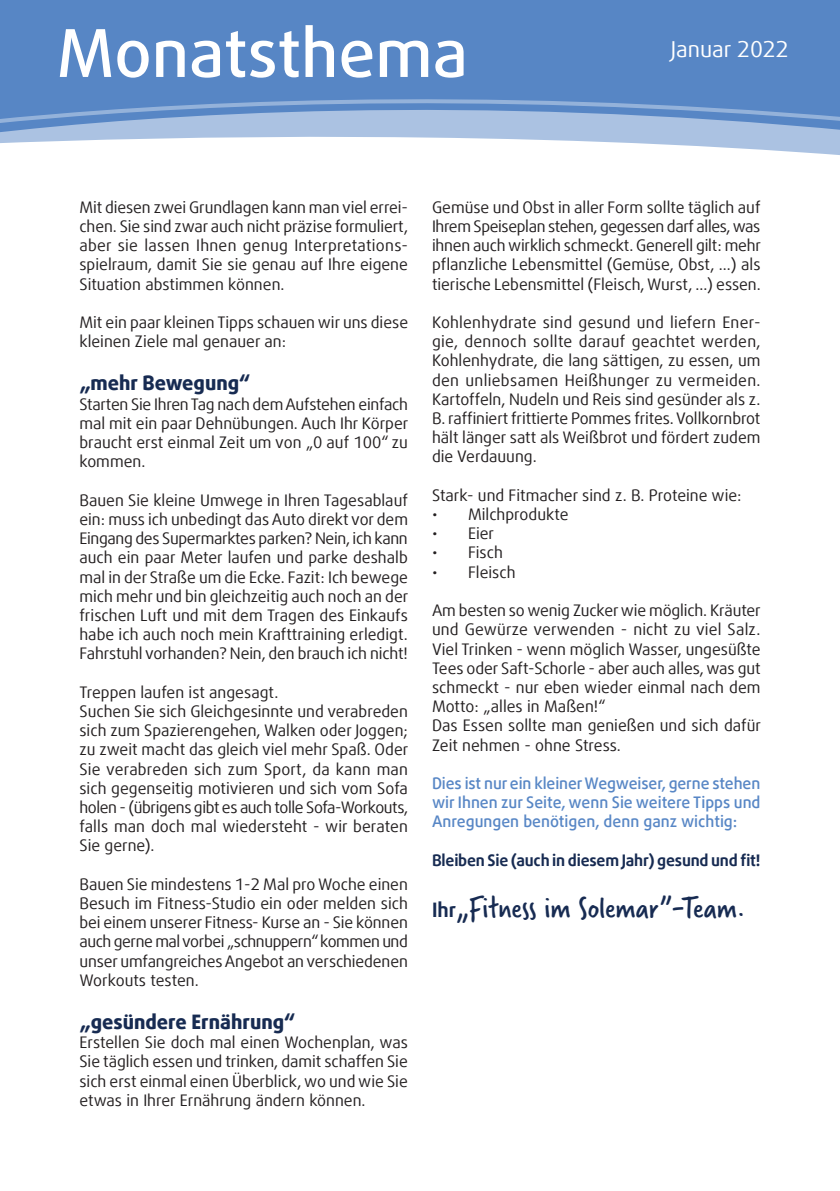
<style>
.page{position:relative;width:840px;height:1191px;background:#fff}
.page>*{position:absolute;margin:0;border:0;box-sizing:border-box;transform-origin:0 0}
.t1{font:500 66px "Daxline Offc";color:#fff}
.Fließtext{font:32px "Verveine";color:#172b52}
.t2{font:22px "Daxline Offc";color:#fff}
.Fließtext-2{font:800 20px "Daxline Offc";color:#172b52}
.Fließtext-3{font:16px/19.2px "Daxline Offc";color:#231f20;text-align:justify}
.Fließtext-4{font:500 16px/19.2px "Daxline Offc";color:#5786c5;text-align:justify}
.Fließtext-5{font:700 16px "Daxline Offc";letter-spacing:-.01em;color:#172b52}
.s1{font-family:"Daxline Offc";font-weight:700;font-size:20px}
</style>
<div class="page">
<svg style="left:0;top:134px;width:839px;height:21px"></svg>
<div style="left:0;top:0;width:839px;height:134px;background:#5786c5"></div>
<svg style="left:0;top:97px;width:839px;height:30px;background:#7ba0d1"></svg>
<p class="t1" style="left:57px;top:9px;width:412px">Monatsthema</p>
<p class="t2" style="left:670px;top:34px;width:120px">Januar 2022</p>
<p class="Fließtext-3" style="left:79px;top:197px;width:330px">Mit diesen zwei Grundlagen kann man viel errei&shy;chen. Sie sind zwar auch nicht präzise formuliert, aber sie lassen Ihnen genug Interpretations&shy;spielraum, damit Sie sie genau auf Ihre eigene Situation abstimmen können.</p>
<p class="Fließtext-3" style="left:79px;top:313px;width:330px">Mit ein paar kleinen Tipps schauen wir uns diese kleinen Ziele mal genauer an:</p>
<p class="Fließtext-2" style="left:79px;top:370px;width:172px">„mehr Bewegung“</p>
<p class="Fließtext-3" style="left:79px;top:394px;width:330px">Starten Sie Ihren Tag nach dem Aufstehen einfach mal mit ein paar Dehnübungen. Auch Ihr Körper braucht erst einmal Zeit um von „0 auf 100“ zu kommen.</p>
<p class="Fließtext-3" style="left:79px;top:490px;width:330px">Bauen Sie kleine Umwege in Ihren Tagesablauf ein: muss ich unbedingt das Auto direkt vor dem Eingang des Supermarktes parken? Nein, ich kann auch ein paar Meter laufen und parke deshalb mal in der Straße um die Ecke. Fazit: Ich bewege mich mehr und bin gleichzeitig auch noch an der frischen Luft und mit dem Tragen des Einkaufs habe ich auch noch mein Krafttraining erledigt.</p>
<p class="Fließtext-3" style="left:79px;top:644px;width:330px">Fahrstuhl vorhanden? Nein, den brauch ich nicht!</p>
<p class="Fließtext-3" style="left:79px;top:682px;width:200px">Treppen laufen ist angesagt.</p>
<p class="Fließtext-3" style="left:79px;top:701px;width:330px">Suchen Sie sich Gleichgesinnte und verabreden sich zum Spazierengehen, Walken oder Joggen; zu zweit macht das gleich viel mehr Spaß. Oder Sie verabreden sich zum Sport, da kann man sich gegenseitig motivieren und sich vom Sofa holen - (übrigens gibt es auch tolle Sofa-Workouts, falls man doch mal wiedersteht - wir beraten Sie gerne).</p>
<p class="Fließtext-3" style="left:79px;top:874px;width:330px">Bauen Sie mindestens 1-2 Mal pro Woche einen Besuch im Fitness-Studio ein oder melden sich bei einem unserer Fitness- Kurse an - Sie können auch gerne mal vorbei „schnuppern“ kommen und unser umfangreiches Angebot an verschiedenen Workouts testen.</p>
<p class="Fließtext-2" style="left:79px;top:1008px;width:217px">„gesündere Ernährung“</p>
<p class="Fließtext-3" style="left:79px;top:1033px;width:330px">Erstellen Sie doch mal einen Wochenplan, was Sie täglich essen und trinken, damit schaffen Sie sich erst einmal einen Überblick, wo und wie Sie etwas in Ihrer Ernährung ändern können.</p>
<p class="Fließtext-3" style="left:432px;top:197px;width:330px">Gemüse und Obst in aller Form sollte täglich auf Ihrem Speiseplan stehen, gegessen darf alles, was ihnen auch wirklich schmeckt. Generell gilt: mehr pflanzliche Lebensmittel (Gemüse, Obst, …) als tierische Lebensmittel (Fleisch, Wurst, …) essen.</p>
<p class="Fließtext-3" style="left:432px;top:313px;width:330px">Kohlenhydrate sind gesund und liefern Ener&shy;gie, dennoch sollte darauf geachtet werden, Kohlenhydrate, die lang sättigen, zu essen, um den unliebsamen Heißhunger zu vermeiden.<br>Kartoffeln, Nudeln und Reis sind gesünder als z.<br>B. raffiniert frittierte Pommes frites. Vollkornbrot hält länger satt als Weißbrot und fördert zudem die Verdauung.</p>
<p class="Fließtext-3" style="left:432px;top:485px;width:311px">Stark- und Fitmacher sind z. B. Proteine wie:</p>
<p class="Fließtext-3" style="left:432px;top:505px;width:138px">• Milchprodukte</p>
<p class="Fließtext-3" style="left:432px;top:524px;width:64px">• Eier</p>
<p class="Fließtext-3" style="left:432px;top:543px;width:72px">• Fisch</p>
<p class="Fließtext-3" style="left:432px;top:562px;width:85px">• Fleisch</p>
<p class="Fließtext-3" style="left:432px;top:601px;width:330px">Am besten so wenig Zucker wie möglich. Kräuter und Gewürze verwenden - nicht zu viel Salz.<br>Viel Trinken - wenn möglich Wasser, ungesüßte Tees oder Saft-Schorle - aber auch alles, was gut schmeckt - nur eben wieder einmal nach dem Motto: „alles in Maßen!“</p>
<p class="Fließtext-3" style="left:432px;top:716px;width:330px">Das Essen sollte man genießen und sich dafür<br>Zeit nehmen - ohne Stress.</p>
<p class="Fließtext-4" style="left:432px;top:773px;width:330px">Dies ist nur ein kleiner Wegweiser, gerne stehen wir Ihnen zur Seite, wenn Sie weitere Tipps und Anregungen benötigen, denn ganz wichtig:</p>
<p class="Fließtext-5" style="left:432px;top:849px;width:330px">Bleiben Sie (auch in diesem Jahr) gesund und fit!</p>
<p class="Fließtext" style="left:432px;top:886px;width:315px"><span class="s1">Ihr</span>„Fitness im Solemar”-Team.</p>
</div>
